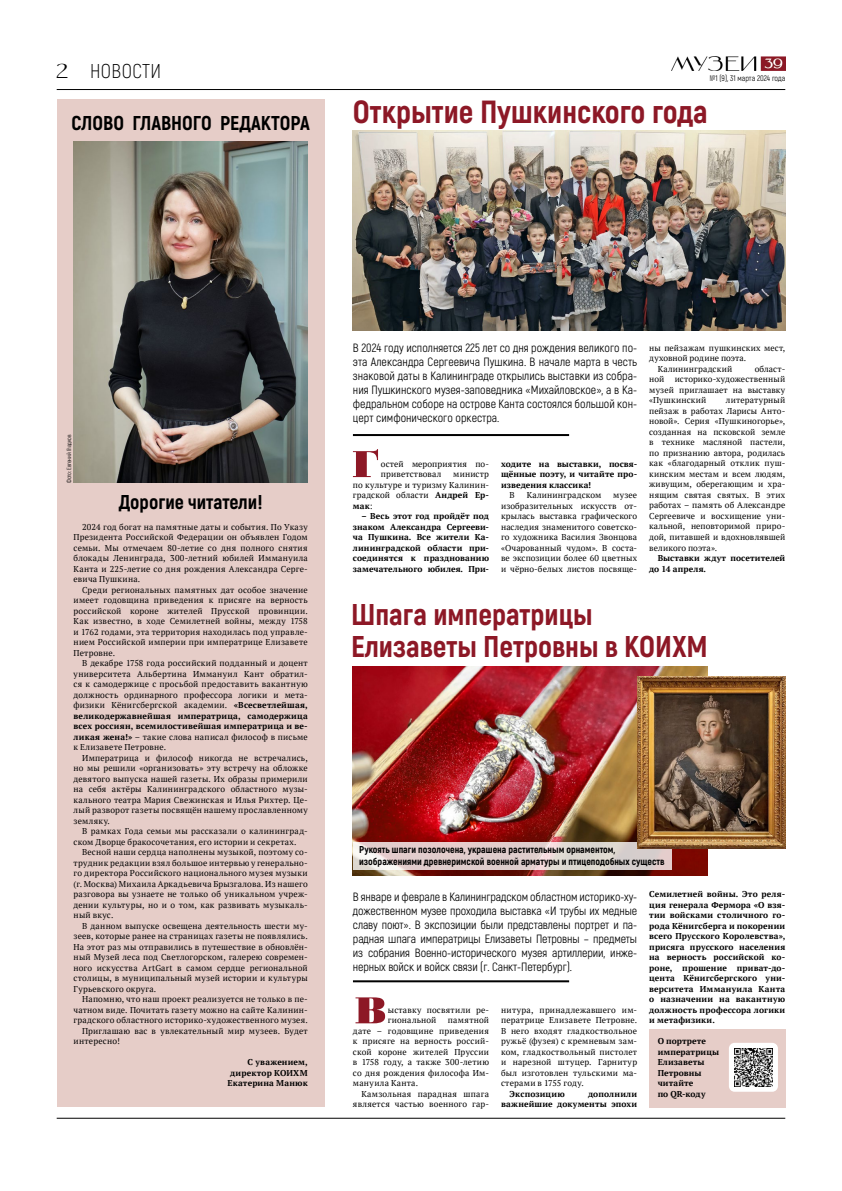
<style>
.page{position:relative;width:842px;height:1191px;background:#fff}
.page>*{position:absolute;margin:0;border:0;box-sizing:border-box;transform-origin:0 0}
.t1{font:800 32px "Akrobat";color:#8d1826}
.t2{font:800 30px/32px "Akrobat";color:#8d1826}
.t3{font:800 20px "Akrobat";color:#000}
.t4{font:300 20px "Akrobat";letter-spacing:.02em;color:#000}
.t5{font:20px "Sov Mod";color:#000}
.t6{font:12px/14px "Akrobat";letter-spacing:-.005em;color:#000;text-align:justify}
.t7{font:800 10px/12px "Akrobat";color:#000}
.t8{font:8.5px/10.5px "PT Serif";letter-spacing:.025em;color:#000;text-align:justify}
.t9{font:700 8.5px/10.5px "PT Serif";letter-spacing:.015em;color:#000;text-align:justify}
.t10{font:8.5px "PT Serif";color:#000}
.t11{font:8px "Akrobat";color:#000}
.t12{font:6px "Akrobat";letter-spacing:-.02em;color:#000}
.s1{font-family:"Akzidenz Grotesk Pro";font-weight:300;font-stretch:condensed}
.s2{font-weight:700}
</style>
<div class="page">
<hr style="left:57px;top:89px;width:728px;height:1px;background:#000">
<img style="left:672px;top:56px;width:113px;height:14px">
<hr style="left:57px;top:1117px;width:728px;height:1px;background:#000">
<div style="left:57px;top:99px;width:268px;height:1008px;background:#e6cdc8"></div>
<div style="left:649px;top:1028px;width:136px;height:79px;background:#e6cdc8"></div>
<hr style="left:353px;top:980px;width:216px;height:2px;background:#000">
<img style="left:353px;top:666px;width:354px;height:209px">
<hr style="left:353px;top:434px;width:216px;height:2px;background:#000">
<img style="left:74px;top:141px;width:234px;height:342px">
<svg style="left:353px;top:449px;width:25px;height:28px"></svg>
<svg style="left:353px;top:842px;width:318px;height:28px;background:#e1d2d0"></svg>
<div style="left:729px;top:1042px;width:49px;height:49px;background:#fff;border-radius:6px"></div>
<img style="left:734px;top:1048px;width:38px;height:38px">
<img style="left:637px;top:676px;width:149px;height:172px">
<svg style="left:355px;top:997px;width:30px;height:26px"></svg>
<img style="left:353px;top:130px;width:432px;height:200px">
<h3 class="t5" style="left:57px;top:62px;width:12px">2</h3>
<h3 class="t4" style="left:90px;top:59px;width:73px">НОВОСТИ</h3>
<h3 class="t3" style="left:72px;top:111px;width:240px">СЛОВО ГЛАВНОГО РЕДАКТОРА</h3>
<p class="t11" style="left:710px;top:73px;width:77px"><span class="s1">№</span>1 (9), 31 марта 2024 года</p>
<h1 class="t1" style="left:353px;top:92px;width:356px">Открытие Пушкинского года</h1>
<p class="t12" style="left:65px;top:483px;width:49px;rotate:-90deg">Фото: Евгений Гладков</p>
<h3 class="t3" style="left:119px;top:489px;width:145px">Дорогие читатели!</h3>
<p class="t8" style="left:74px;top:521px;width:236px;text-indent:8px">2024 год богат на памятные даты и события. По Указу Президента Российской Федерации он объявлен Годом семьи. Мы отмечаем 80-летие со дня полного снятия блокады Ленинграда, 300-летний юбилей Иммануила Канта и 225-летие со дня рождения Александра Серге&shy;евича Пушкина.</p>
<p class="t8" style="left:74px;top:584px;width:236px;text-indent:8px">Среди региональных памятных дат особое значение имеет годовщина приведения к присяге на верность российской короне жителей Прусской провинции.<br>Как известно, в ходе Семилетней войны, между 1758 и 1762 годами, эта территория находилась под управле&shy;нием Российской империи при императрице Елизавете Петровне.</p>
<p class="t8" style="left:74px;top:658px;width:236px;text-indent:8px">В декабре 1758 года российский подданный и доцент университета Альбертина Иммануил Кант обратил&shy;ся к самодержице с просьбой предоставить вакантную должность ординарного профессора логики и мета&shy;физики Кёнигсбергской академии. <span class="s2">«Всесветлейшая, великодержавнейшая императрица, самодержица всех россиян, всемилостивейшая императрица и ве&shy;ликая жена!»</span> – такие слова написал философ в письме к Елизавете Петровне.</p>
<p class="t8" style="left:74px;top:752px;width:236px;text-indent:8px">Императрица и философ никогда не встречались, но мы решили «организовать» эту встречу на обложке девятого выпуска нашей газеты. Их образы примерили на себя актёры Калининградского областного музы&shy;кального театра Мария Свежинская и Илья Рихтер. Це&shy;лый разворот газеты посвящён нашему прославленному земляку.</p>
<p class="t8" style="left:74px;top:826px;width:236px;text-indent:9px">В рамках Года семьи мы рассказали о калининград&shy;ском Дворце бракосочетания, его истории и секретах.</p>
<p class="t8" style="left:74px;top:847px;width:236px;text-indent:9px">Весной наши сердца наполнены музыкой, поэтому со&shy;трудник редакции взял большое интервью у генерально&shy;го директора Российского национального музея музыки (г. Москва) Михаила Аркадьевича Брызгалова. Из нашего разговора вы узнаете не только об уникальном учреж&shy;дении культуры, но и о том, как развивать музыкаль&shy;ный вкус.</p>
<p class="t8" style="left:74px;top:920px;width:236px;text-indent:9px">В данном выпуске освещена деятельность шести му&shy;зеев, которые ранее на страницах газеты не появлялись.<br>На этот раз мы отправились в путешествие в обновлён&shy;ный Музей леса под Светлогорском, галерею современ&shy;ного искусства ArtGart в самом сердце региональной столицы, в муниципальный музей истории и культуры Гурьевского округа.</p>
<p class="t8" style="left:82px;top:994px;width:227px">Напомню, что наш проект реализуется не только в пе-</p>
<p class="t8" style="left:74px;top:1004px;width:236px">чатном виде. Почитать газету можно на сайте Калинин-</p>
<p class="t8" style="left:74px;top:1015px;width:236px">градского областного историко-художественного музея.</p>
<p class="t8" style="left:82px;top:1025px;width:227px">Приглашаю вас в увлекательный мир музеев. Будет</p>
<p class="t8" style="left:74px;top:1036px;width:48px">интересно!</p>
<p class="t9" style="left:228px;top:1056px;width:82px;text-align:right">С уважением, директор КОИХМ<br>Екатерина Манюк</p>
<p class="t6" style="left:353px;top:341px;width:286px">В 2024 году исполняется 225 лет со дня рождения великого по&shy;эта Александра Сергеевича Пушкина. В начале марта в честь знаковой даты в Калининграде открылись выставки из собра&shy;ния Пушкинского музея-заповедника «Михайловское», а в Ка&shy;федральном соборе на острове Канта состоялся большой кон&shy;церт симфонического оркестра.</p>
<p class="t8" style="left:381px;top:458px;width:110px">остей мероприятия по&shy;приветствовал</p>
<p class="t8" style="left:353px;top:469px;width:138px;text-indent:100px">министр по культуре и туризму Калинин&shy;градской области <span class="s2">Андрей Ер&shy;мак</span>:</p>
<p class="t9" style="left:353px;top:510px;width:138px;text-indent:8px">– Весь этот год пройдёт под знаком Александра Сергееви&shy;ча Пушкина. Все жители Ка&shy;лининградской области при&shy;соединятся к празднованию замечательного юбилея. При-</p>
<p class="t9" style="left:501px;top:458px;width:138px">ходите на выставки, посвя&shy;щённые поэту, и читайте про&shy;изведения классика!</p>
<p class="t8" style="left:510px;top:490px;width:7px">В</p>
<p class="t8" style="left:527px;top:490px;width:76px">Калининградском</p>
<p class="t8" style="left:501px;top:490px;width:138px;text-indent:112px">музее изобразительных искусств от&shy;крылась выставка графического наследия знаменитого советско&shy;го художника Василия Звонцова «Очарованный чудом». В соста&shy;ве экспозиции более 60 цветных и чёрно-белых листов посвяще-</p>
<p class="t8" style="left:649px;top:343px;width:138px">ны пейзажам пушкинских мест,</p>
<p class="t10" style="left:649px;top:354px;width:99px">духовной родине поэта.</p>
<p class="t8" style="left:658px;top:364px;width:76px">Калининградский</p>
<p class="t8" style="left:649px;top:364px;width:138px;text-indent:106px">област&shy;ной историко-художественный музей приглашает на выставку «Пушкинский</p>
<p class="t8" style="left:649px;top:395px;width:138px;text-indent:77px">литературный пейзаж в работах Ларисы Анто&shy;новой». Серия «Пушкиногорье», созданная на псковской земле в технике масляной пастели, по признанию автора, родилась как «благодарный отклик пуш&shy;кинским местам и всем людям, живущим, оберегающим и хра&shy;нящим святая святых. В этих работах – память об Александре Сергеевиче и восхищение уни&shy;кальной, неповторимой приро&shy;дой, питавшей и вдохновлявшей великого поэта».</p>
<p class="t9" style="left:649px;top:552px;width:138px;text-indent:8px">Выставки ждут посетителей до 14 апреля.</p>
<h2 class="t2" style="left:351px;top:598px;width:358px">Шпага императрицы<br>Елизаветы Петровны в КОИХМ</h2>
<p class="t7" style="left:359px;top:843px;width:307px">Рукоять шпаги позолочена, украшена растительным орнаментом, изображениями древнеримской военной арматуры и птицеподобных существ</p>
<p class="t9" style="left:649px;top:889px;width:138px">Семилетней войны. Это реля&shy;ция генерала Фермора «О взя&shy;тии войсками столичного го&shy;рода Кёнигсберга и покорении всего Прусского Королевства», присяга прусского населения на верность российской ко&shy;роне, прошение приват-до&shy;цента Кёнигсбергского уни&shy;верситета Иммануила Канта о назначении на вакантную должность профессора логики и метафизики.</p>
<p class="t9" style="left:658px;top:1036px;width:63px;text-align:left">О портрете императрицы<br>Елизаветы<br>Петровны читайте<br>по QR-коду</p>
<p class="t6" style="left:353px;top:890px;width:286px">В январе и феврале в Калининградском областном историко-ху&shy;дожественном музее проходила выставка «И трубы их медные славу поют». В экспозиции были представлены портрет и па&shy;радная шпага императрицы Елизаветы Петровны – предметы из собрания Военно-исторического музея артиллерии, инже&shy;нерных войск и войск связи (г. Санкт-Петербург).</p>
<p class="t8" style="left:388px;top:1004px;width:103px">ыставку посвятили ре&shy;гиональной</p>
<p class="t8" style="left:501px;top:1004px;width:138px">нитура, принадлежавшего им&shy;ператрице Елизавете Петровне.<br>В него входят гладкоствольное ружьё (фузея) с кремневым зам&shy;ком, гладкоствольный пистолет и нарезной штуцер. Гарнитур был изготовлен тульскими ма&shy;стерами в 1755 году.</p>
<p class="t9" style="left:510px;top:1088px;width:57px">Экспозицию</p>
<p class="t8" style="left:353px;top:1015px;width:138px;text-indent:95px">памятной дате – годовщине приведения к присяге на верность россий&shy;ской короне жителей Пруссии в 1758 году, а также 300-летию со дня рождения философа Им&shy;мануила Канта.</p>
<p class="t8" style="left:353px;top:1088px;width:138px;text-align:right">Камзольная парадная шпага является частью военного гар-</p>
<p class="t9" style="left:501px;top:1088px;width:138px;text-align:right">дополнили<br>важнейшие документы эпохи</p>
</div>
